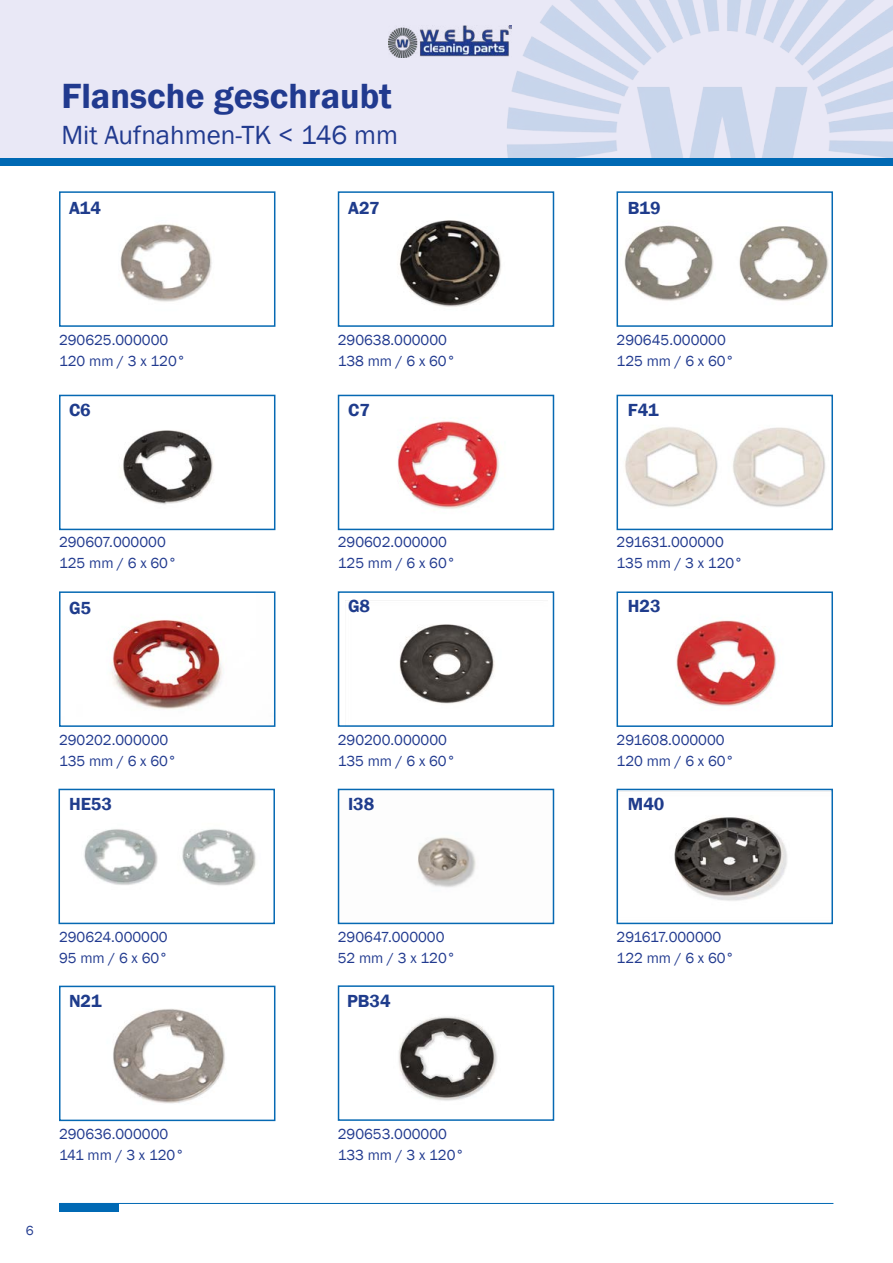
<style>
.page{position:relative;width:893px;height:1263px;background:#fff}
.page>*{position:absolute;margin:0;border:0;box-sizing:border-box;transform-origin:0 0}
.t1{font:600 36px "Franklin Gothic";color:#213a8f}
.t2{font:27px "Franklin Gothic";color:#213a8f}
.t3{font:600 18px "Franklin Gothic";color:#1f3c8c}
.t4{font:15px/21px "Franklin Gothic";color:#213a8f}
.t5{font:13.5px "Franklin Gothic";color:#213a8f}
</style>
<div class="page">
<hr style="left:60px;top:1203px;width:773px;height:1px;background:#0069b4">
<div style="left:60px;top:1203px;width:59px;height:9px;background:#0069b4"></div>
<div style="left:0;top:0;width:893px;height:159px;background:#e9e8f6"></div>
<img style="left:463px;top:0;width:430px;height:158px">
<img style="left:620px;top:225px;width:209px;height:76px">
<div style="left:616px;top:191px;width:217px;height:136px;border:2px solid #0669b3"></div>
<img style="left:625px;top:427px;width:200px;height:80px">
<div style="left:616px;top:395px;width:217px;height:135px;border:2px solid #0669b3"></div>
<img style="left:676px;top:616px;width:101px;height:91px">
<div style="left:616px;top:591px;width:217px;height:136px;border:2px solid #0669b3"></div>
<img style="left:674px;top:817px;width:113px;height:84px">
<div style="left:616px;top:789px;width:217px;height:135px;border:2px solid #0669b3"></div>
<div style="left:0;top:158px;width:893px;height:8px;background:#0069b4"></div>
<img style="left:120px;top:224px;width:92px;height:78px">
<div style="left:59px;top:191px;width:216px;height:136px;border:2px solid #0669b3"></div>
<img style="left:123px;top:430px;width:90px;height:75px">
<div style="left:59px;top:395px;width:216px;height:135px;border:2px solid #0669b3"></div>
<img style="left:111px;top:620px;width:111px;height:90px">
<div style="left:59px;top:591px;width:216px;height:136px;border:2px solid #0669b3"></div>
<img style="left:113px;top:1009px;width:112px;height:95px">
<div style="left:59px;top:986px;width:216px;height:135px;border:2px solid #0669b3"></div>
<img style="left:84px;top:829px;width:172px;height:57px">
<div style="left:59px;top:789px;width:216px;height:135px;border:2px solid #0669b3"></div>
<img style="left:399px;top:220px;width:102px;height:87px">
<div style="left:338px;top:191px;width:216px;height:136px;border:2px solid #0669b3"></div>
<img style="left:397px;top:421px;width:104px;height:88px">
<div style="left:338px;top:395px;width:216px;height:135px;border:2px solid #0669b3"></div>
<img style="left:399px;top:624px;width:96px;height:80px">
<div style="left:338px;top:591px;width:216px;height:136px;border:2px solid #0669b3"></div>
<img style="left:418px;top:837px;width:58px;height:51px">
<div style="left:338px;top:789px;width:216px;height:135px;border:2px solid #0669b3"></div>
<img style="left:399px;top:1016px;width:98px;height:85px">
<div style="left:338px;top:985px;width:216px;height:136px;border:2px solid #0669b3"></div>
<img style="left:388px;top:26px;width:124px;height:31px">
<h1 class="t1" style="left:61px;top:73px;width:332px">Flansche geschraubt</h1>
<h2 class="t2" style="left:61px;top:118px;width:338px">Mit Aufnahmen-TK &lt; 146 mm</h2>
<p class="t3" style="left:69px;top:197px;width:34px">A14</p>
<p class="t3" style="left:348px;top:197px;width:33px">A27</p>
<p class="t4" style="left:59px;top:329px;width:128px">290625.000000<br>120 mm / 3 x 120°</p>
<p class="t4" style="left:338px;top:329px;width:119px">290638.000000<br>138 mm / 6 x 60°</p>
<p class="t3" style="left:69px;top:399px;width:23px">C6</p>
<p class="t3" style="left:348px;top:399px;width:23px">C7</p>
<p class="t4" style="left:59px;top:532px;width:119px">290607.000000<br>125 mm / 6 x 60°</p>
<p class="t4" style="left:338px;top:532px;width:119px">290602.000000<br>125 mm / 6 x 60°</p>
<p class="t3" style="left:69px;top:597px;width:24px">G5</p>
<p class="t3" style="left:348px;top:595px;width:24px">G8</p>
<p class="t4" style="left:59px;top:729px;width:119px">290202.000000<br>135 mm / 6 x 60°</p>
<p class="t4" style="left:338px;top:729px;width:119px">290200.000000<br>135 mm / 6 x 60°</p>
<p class="t3" style="left:69px;top:793px;width:45px">HE53</p>
<p class="t3" style="left:348px;top:793px;width:28px">I38</p>
<p class="t4" style="left:59px;top:927px;width:111px">290624.000000<br>95 mm / 6 x 60°</p>
<p class="t3" style="left:69px;top:990px;width:34px">N21</p>
<p class="t5" style="left:26px;top:1222px;width:9px">6</p>
<p class="t4" style="left:59px;top:1124px;width:127px">290636.000000<br>141 mm / 3 x 120°</p>
<p class="t4" style="left:338px;top:927px;width:119px">290647.000000<br>52 mm / 3 x 120°</p>
<p class="t3" style="left:347px;top:990px;width:45px">PB34</p>
<p class="t4" style="left:338px;top:1124px;width:128px">290653.000000<br>133 mm / 3 x 120°</p>
<p class="t3" style="left:628px;top:197px;width:34px">B19</p>
<p class="t4" style="left:616px;top:329px;width:119px">290645.000000<br>125 mm / 6 x 60°</p>
<p class="t3" style="left:628px;top:399px;width:32px">F41</p>
<p class="t4" style="left:616px;top:532px;width:128px">291631.000000<br>135 mm / 3 x 120°</p>
<p class="t3" style="left:628px;top:595px;width:34px">H23</p>
<p class="t4" style="left:616px;top:729px;width:119px">291608.000000<br>120 mm / 6 x 60°</p>
<p class="t3" style="left:628px;top:793px;width:38px">M40</p>
<p class="t4" style="left:616px;top:927px;width:119px">291617.000000<br>122 mm / 6 x 60°</p>
</div>
